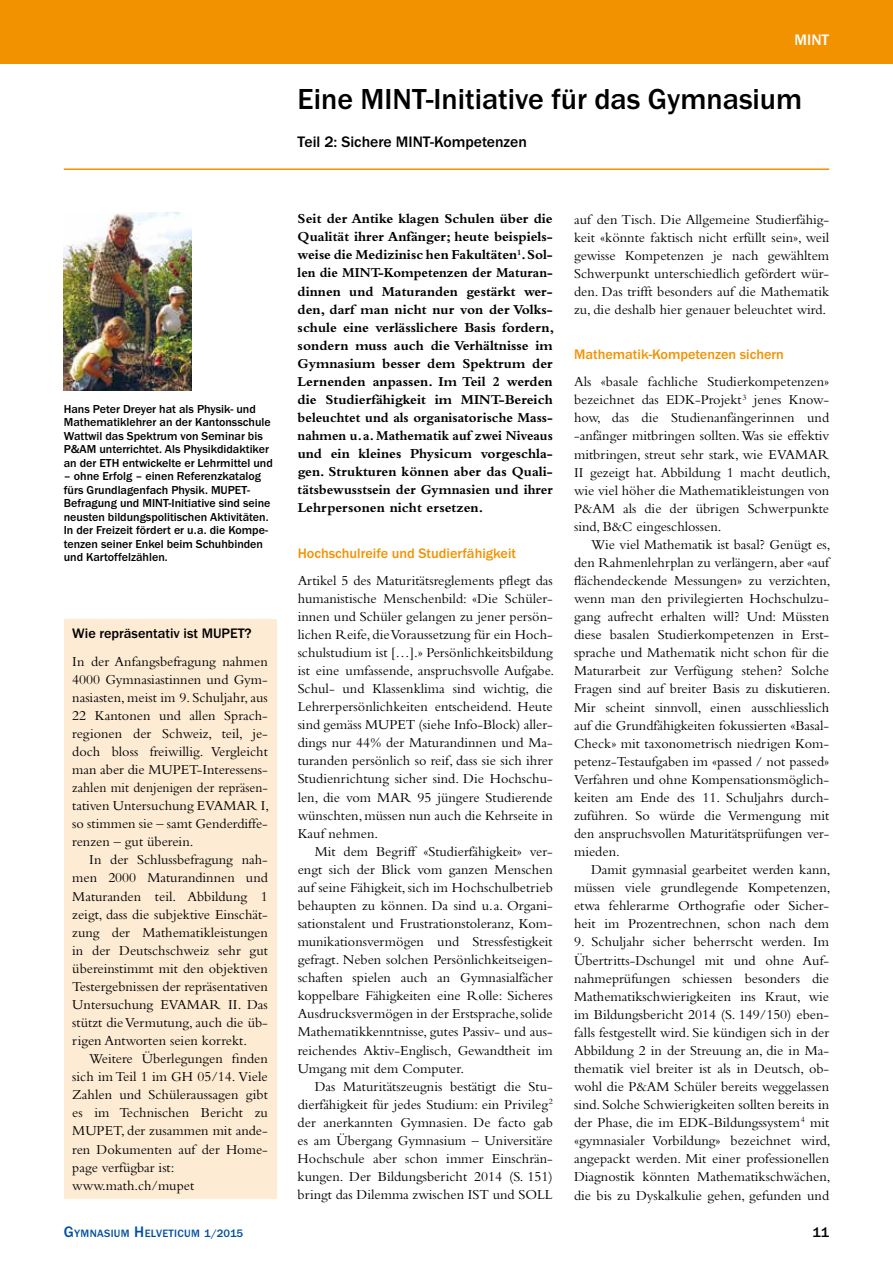
<style>
.page{position:relative;width:893px;height:1263px;background:#fff}
.page>*{position:absolute;margin:0;border:0;box-sizing:border-box;transform-origin:0 0}
.t1{font:700 30px "Franklin Gothic";color:#000}
.t2{font:700 15.75px "Franklin Gothic";color:#000}
.t3{font:700 15.75px "Franklin Gothic";color:#fff}
.t4{font:14.25px/18px "Bembo";color:#000;text-align:justify}
.t5{font:700 14.25px/18px "Bembo";color:#000}
.t6{font:700 14.25px "Franklin Gothic";color:#f39200}
.t7{font:700 14.25px "Franklin Gothic";color:#000}
.t8{font:700 12px/13.5px "Franklin Gothic";color:#000}
.t9{font:700 10.95px "Franklin Gothic";letter-spacing:.03em;color:#004f9f}
.s1{font-size:15.75px}
.s2{font-size:11.25px}
</style>
<div class="page">
<div style="left:0;top:0;width:893px;height:64px;background:#f39200"></div>
<img style="left:64px;top:212px;width:127px;height:179px">
<hr style="left:64px;top:168px;width:765px;height:2px;background:#f39200">
<div style="left:64px;top:619px;width:212px;height:580px;background:#feebd3"></div>
<p class="t3" style="left:794px;top:31px;width:36px">MINT</p>
<h1 class="t1" style="left:298px;top:82px;width:506px">Eine MINT-Initiative für das Gymnasium</h1>
<p class="t2" style="left:298px;top:133px;width:231px">Teil 2: Sichere MINT-Kompetenzen</p>
<p class="t8" style="left:64px;top:402px;width:211px">Hans Peter Dreyer hat als Physik- und Mathematiklehrer an der Kantonsschule Wattwil das Spektrum von Seminar bis P&amp;AM unterrichtet. Als Physikdidaktiker an der ETH entwickelte er Lehrmittel und</p>
<p class="t8" style="left:64px;top:469px;width:208px">– ohne Erfolg – einen Referenzkatalog fürs Grundlagenfach Physik. MUPET-Befragung und MINT-Initiative sind seine neusten bildungspolitischen Aktivitäten.<br>In der Freizeit fördert er u.a. die Kompe&shy;tenzen seiner Enkel beim Schuhbinden und Kartoffelzählen.</p>
<p class="t7" style="left:72px;top:626px;width:181px">Wie repräsentativ ist MUPET?</p>
<p class="t4" style="left:72px;top:652px;width:199px;text-align:left">In der Anfangsbefragung nahmen<br>4000 Gymnasiastinnen und Gym&shy;nasiasten, meist im 9. Schuljahr, aus<br>22 Kantonen und allen Sprach&shy;regionen der Schweiz, teil, je&shy;doch bloss freiwillig. Vergleicht man aber die MUPET-Interessens&shy;zahlen mit denjenigen der repräsen&shy;tativen Untersuchung EVAMAR I, so stimmen sie – samt Genderdiffe&shy;renzen – gut überein.</p>
<p class="t4" style="left:72px;top:851px;width:197px;text-indent:17px">In der Schlussbefragung nah&shy;men 2000 Maturandinnen und Maturanden teil. Abbildung 1 zeigt, dass die subjektive Einschät&shy;zung der Mathematikleistungen in der Deutschschweiz sehr gut übereinstimmt mit den objektiven Testergebnissen der repräsentativen Untersuchung EVAMAR II. Das stützt die Vermutung, auch die üb&shy;rigen Antworten seien korrekt.</p>
<p class="t4" style="left:72px;top:1049px;width:197px;text-align:left;text-indent:17px">Weitere Überlegungen finden sich im Teil 1 im GH 05/14. Viele<br>Zahlen und Schüleraussagen gibt es im Technischen Bericht zu<br>MUPET, der zusammen mit ande&shy;ren Dokumenten auf der Home&shy;page verfügbar ist: www.math.ch/mupet</p>
<p class="t5" style="left:298px;top:210px;width:258px">Seit der Antike klagen Schulen über die Qualität ihrer Anfänger; heute beispiels&shy;weise die Medizinisc hen Fakultäten<sup>1</sup>. Sol&shy;len die MINT-Kompetenzen der Maturan&shy;dinnen und Maturanden gestärkt wer&shy;den, darf man nicht nur von der Volks&shy;schule eine verlässlichere Basis fordern, sondern muss auch die Verhältnisse im Gymnasium besser dem Spektrum der Lernenden anpassen. Im Teil 2 werden die Studierfähigkeit im MINT-Bereich beleuchtet und als organisatorische Mass&shy;nahmen u.a. Mathematik auf zwei Niveaus und ein kleines Physicum vorgeschla&shy;gen. Strukturen können aber das Quali&shy;tätsbewusstsein der Gymnasien und ihrer Lehrpersonen nicht ersetzen.</p>
<p class="t6" style="left:298px;top:545px;width:220px">Hochschulreife und Studierfähigkeit</p>
<p class="t4" style="left:298px;top:571px;width:258px;text-align:left">Artikel 5 des Maturitätsreglements pflegt das humanistische Menschenbild: «Die Schüler&shy;innen und Schüler gelangen zu jener persön&shy;lichen Reife, die Voraussetzung für ein Hoch&shy;schulstudium ist […].» Persönlichkeitsbildung ist eine umfassende, anspruchsvolle Aufgabe.<br>Schul- und Klassenklima sind wichtig, die Lehrerpersönlichkeiten entscheidend. Heute sind gemäss MUPET (siehe Info-Block) aller&shy;dings nur 44% der Maturandinnen und Ma&shy;turanden persönlich so reif, dass sie sich ihrer Studienrichtung sicher sind. Die Hochschu&shy;len, die vom MAR 95 jüngere Studierende wünschten, müssen nun auch die Kehrseite in Kauf nehmen.</p>
<p class="t4" style="left:298px;top:842px;width:257px;text-indent:17px">Mit dem Begriff «Studierfähigkeit» ver&shy;engt sich der Blick vom ganzen Menschen auf seine Fähigkeit, sich im Hochschulbetrieb behaupten zu können. Da sind u.a. Organi&shy;sationstalent und Frustrationstoleranz, Kom&shy;munikationsvermögen und Stressfestigkeit gefragt. Neben solchen Persönlichkeitseigen&shy;schaften spielen auch an Gymnasialfächer koppelbare Fähigkeiten eine Rolle: Sicheres Ausdrucksvermögen in der Erstsprache, solide Mathematikkenntnisse, gutes Passiv- und aus&shy;reichendes Aktiv-Englisch, Gewandtheit im Umgang mit dem Computer.</p>
<p class="t4" style="left:298px;top:1077px;width:257px;text-indent:17px">Das Maturitätszeugnis bestätigt die Stu&shy;dierfähigkeit für jedes Studium: ein Privileg<sup>2 </sup>der anerkannten Gymnasien. De facto gab es am Übergang Gymnasium – Universitäre Hochschule aber schon immer Einschrän&shy;kungen. Der Bildungsbericht 2014 (S. 151) bringt das Dilemma zwischen IST und SOLL</p>
<p class="t4" style="left:574px;top:210px;width:257px">auf den Tisch. Die Allgemeine Studierfähig&shy;keit «könnte faktisch nicht erfüllt sein», weil gewisse Kompetenzen je nach gewähltem Schwerpunkt unterschiedlich gefördert wür&shy;den. Das trifft besonders auf die Mathematik zu, die deshalb hier genauer beleuchtet wird.</p>
<p class="t6" style="left:574px;top:346px;width:211px">Mathematik-Kompetenzen sichern</p>
<p class="t4" style="left:574px;top:372px;width:258px">Als «basale fachliche Studierkompetenzen» bezeichnet das EDK-Projekt<sup>3</sup> jenes Know&shy;how, das die Studienanfängerinnen und -anfänger mitbringen sollten. Was sie effektiv mitbringen, streut sehr stark, wie EVAMAR II gezeigt hat. Abbildung 1 macht deutlich, wie viel höher die Mathematikleistungen von P&amp;AM als die der übrigen Schwerpunkte sind, B&amp;C eingeschlossen.</p>
<p class="t4" style="left:574px;top:535px;width:258px;text-align:left;text-indent:17px">Wie viel Mathematik ist basal? Genügt es, den Rahmenlehrplan zu verlängern, aber «auf flächendeckende Messungen» zu verzichten, wenn man den privilegierten Hochschulzu&shy;gang aufrecht erhalten will? Und: Müssten diese basalen Studierkompetenzen in Erst&shy;sprache und Mathematik nicht schon für die Maturarbeit zur Verfügung stehen? Solche Fragen sind auf breiter Basis zu diskutieren.<br>Mir scheint sinnvoll, einen ausschliesslich auf die Grundfähigkeiten fokussierten «Basal-Check» mit taxonometrisch niedrigen Kom&shy;petenz-Testaufgaben im «passed / not passed» Verfahren und ohne Kompensationsmöglich&shy;keiten am Ende des 11. Schuljahrs durch&shy;zuführen. So würde die Vermengung mit den anspruchsvollen Maturitätsprüfungen ver&shy;mieden.</p>
<p class="t4" style="left:574px;top:860px;width:258px;text-indent:17px">Damit gymnasial gearbeitet werden kann, müssen viele grundlegende Kompetenzen, etwa fehlerarme Orthografie oder Sicher&shy;heit im Prozentrechnen, schon nach dem</p>
<p class="t4" style="left:574px;top:933px;width:258px">9. Schuljahr sicher beherrscht werden. Im Übertritts-Dschungel mit und ohne Auf&shy;nahmeprüfungen schiessen besonders die Mathematikschwierigkeiten ins Kraut, wie im Bildungsbericht 2014 (S. 149/150) eben&shy;falls festgestellt wird. Sie kündigen sich in der Abbildung 2 in der Streuung an, die in Ma&shy;thematik viel breiter ist als in Deutsch, ob&shy;wohl die P&amp;AM Schüler bereits weggelassen sind. Solche Schwierigkeiten sollten bereits in der Phase, die im EDK-Bildungssystem<sup>4</sup> mit «gymnasialer Vorbildung» bezeichnet wird, angepackt werden. Mit einer professionellen Diagnostik könnten Mathematikschwächen, die bis zu Dyskalkulie gehen, gefunden und</p>
<p class="t9" style="left:64px;top:1227px;width:181px"><span class="s1">G</span>YMNASIUM <span class="s1">H</span>ELVETICUM <span class="s2">1/2015</span></p>
<p class="t7" style="left:812px;top:1224px;width:18px">11</p>
</div>
